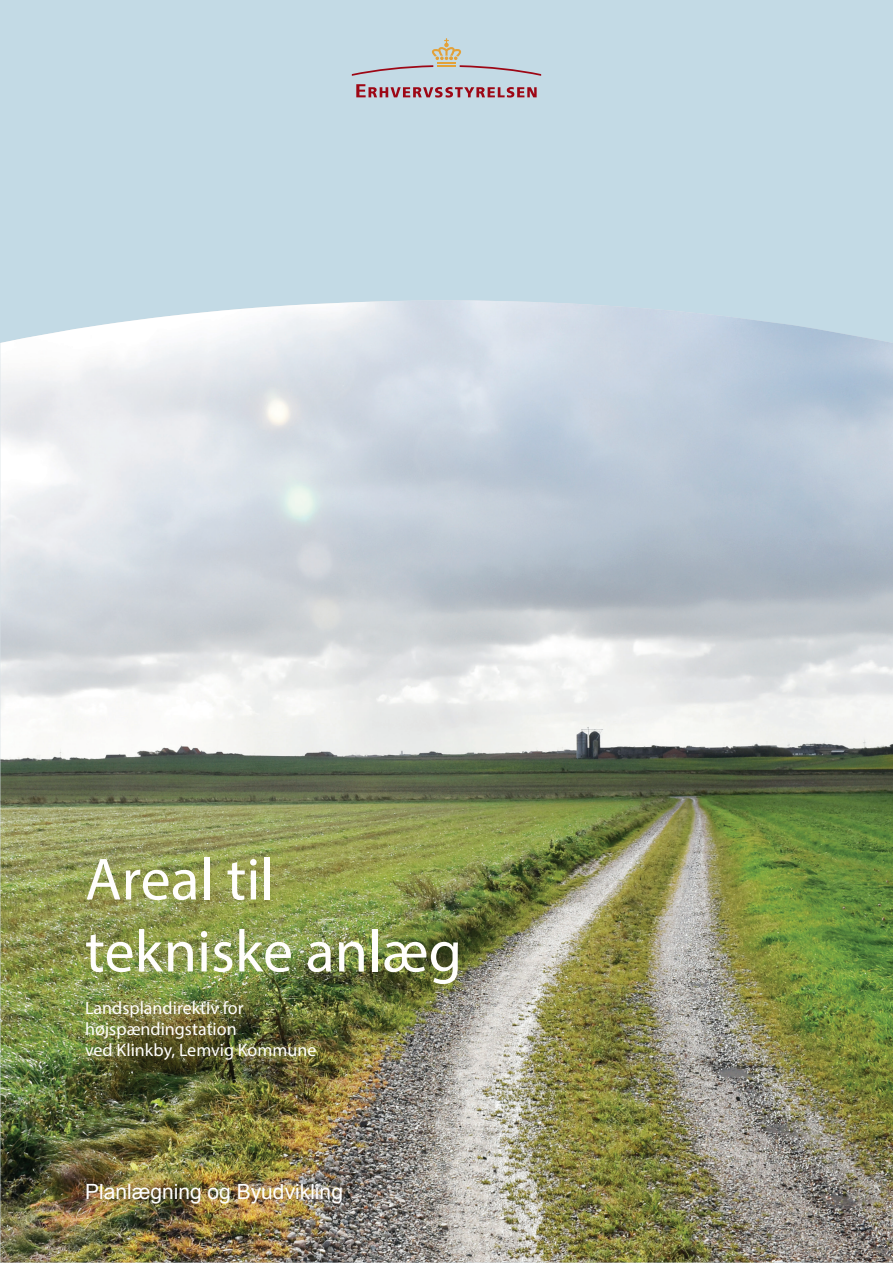
<style>
.page{position:relative;width:893px;height:1263px;background:#c3dae5}
.page>*{position:absolute;margin:0;border:0;box-sizing:border-box;transform-origin:0 0}
.t1{font:60px/72px "Myriad Pro";color:#fffefc}
.t2{font:21px "Arial";color:#fff}
.t3{font:18px/21px "Myriad Pro";color:#fffefc}
</style>
<div class="page">
<svg style="left:352px;top:38px;width:189px;height:38px"></svg>
<svg style="left:356px;top:84px;width:181px;height:14px"></svg>
<img style="left:0;top:300px;width:893px;height:962px">
<h1 class="t1" style="left:85px;top:842px;width:379px">Areal til tekniske anlæg</h1>
<p class="t3" style="left:85px;top:997px;width:233px">Landsplandirektiv for højspændingstation<br>ved Klinkby, Lemvig Kommune</p>
<p class="t2" style="left:85px;top:1178px;width:259px">Planlægning og Byudvikling</p>
</div>
